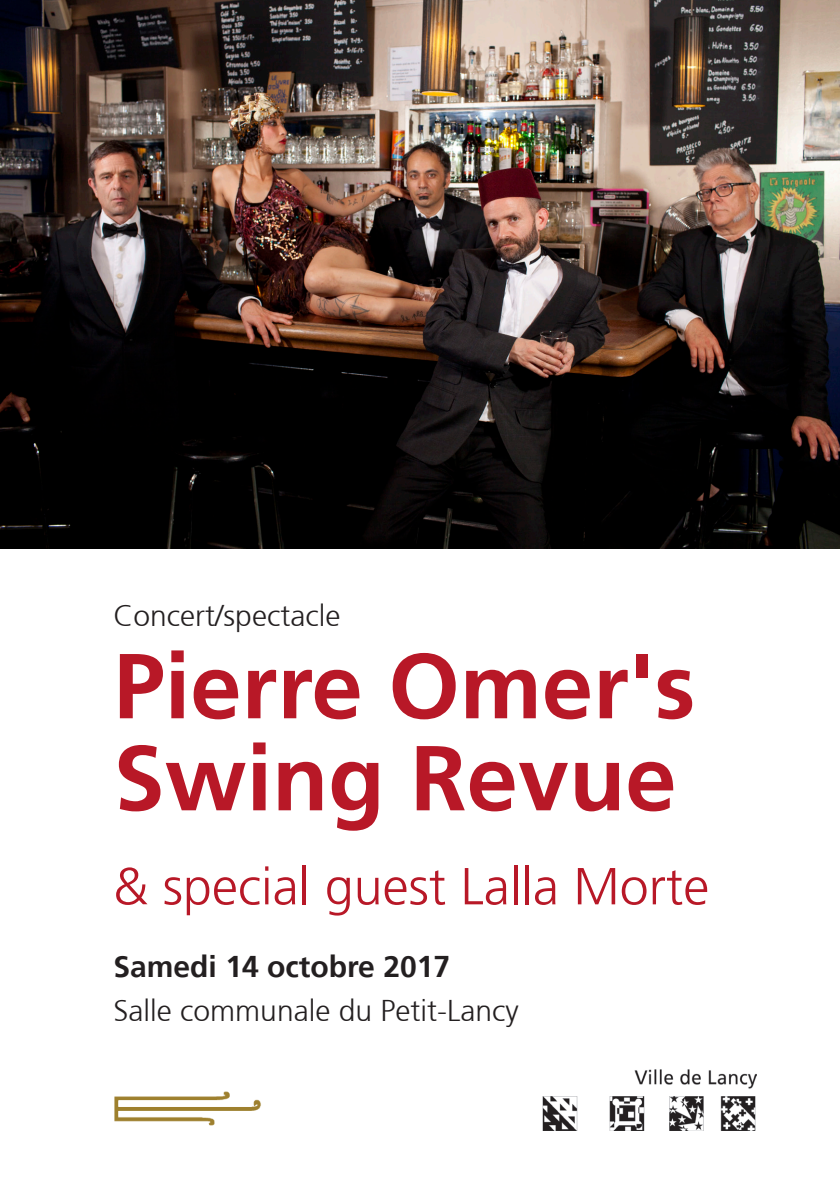
<style>
.page{position:relative;width:840px;height:1191px;background:#fff}
.page>*{position:absolute;margin:0;border:0;box-sizing:border-box;transform-origin:0 0}
.t1{font:700 92px "Frutiger 65";color:#b81827}
.t2{font:300 52px "Frutiger 45";color:#b81827}
.t3{font:300 30px "Frutiger 45";color:#231f20}
.t4{font:700 30px "Frutiger 65";color:#231f20}
</style>
<div class="page">
<img style="left:542px;top:1069px;width:214px;height:61px">
<img style="left:0;top:0;width:839px;height:549px">
<img style="left:114px;top:1091px;width:147px;height:35px">
<p class="t3" style="left:113px;top:599px;width:228px">Concert/spectacle</p>
<p class="t1" style="left:113px;top:632px;width:583px">Pierre Omer's</p>
<p class="t1" style="left:113px;top:724px;width:564px">Swing Revue</p>
<p class="t2" style="left:113px;top:857px;width:597px">&amp; special guest Lalla Morte</p>
<p class="t4" style="left:113px;top:948px;width:338px">Samedi 14 octobre 2017</p>
<p class="t3" style="left:113px;top:993px;width:406px">Salle communale du Petit-Lancy</p>
</div>
